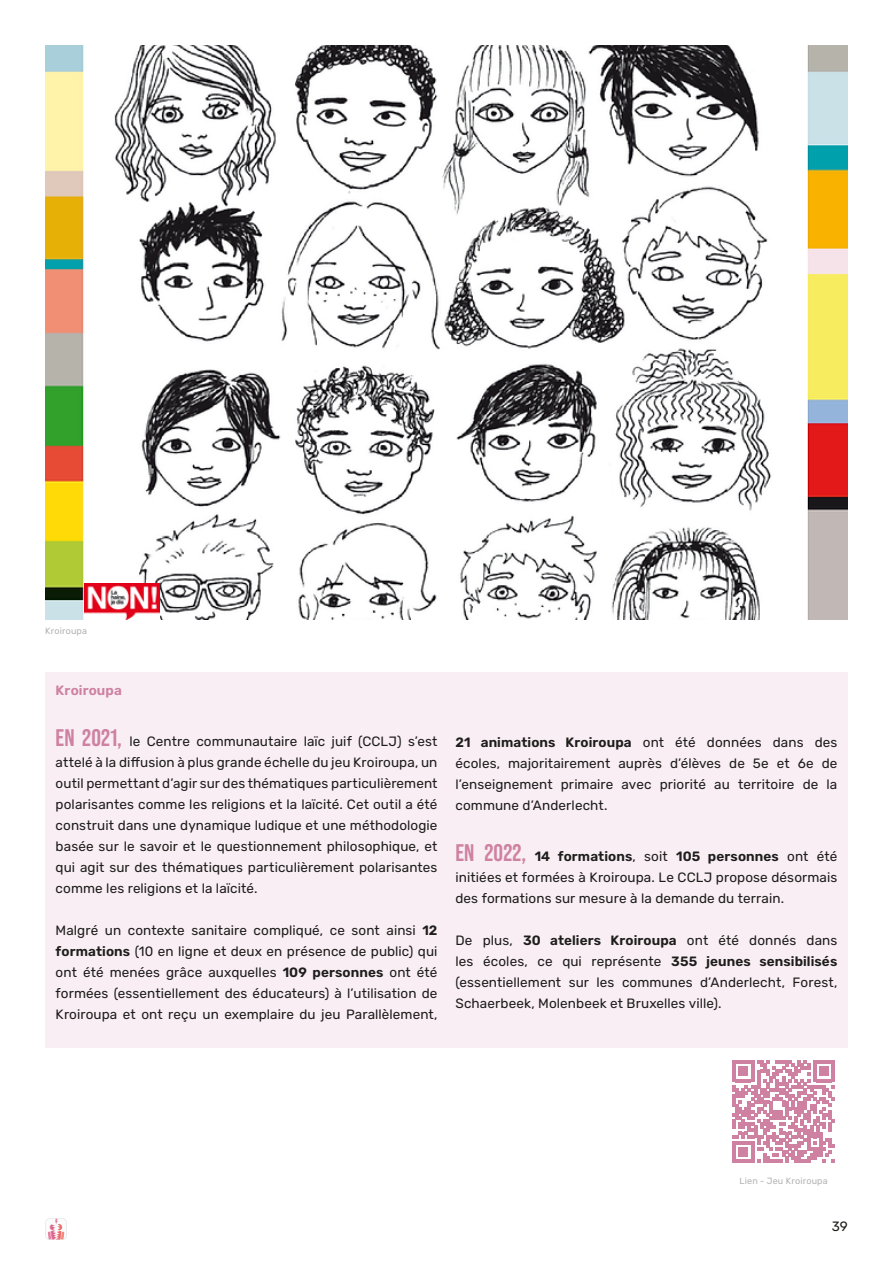
<style>
.page{position:relative;width:893px;height:1263px;background:#fff}
.page>*{position:absolute;margin:0;border:0;box-sizing:border-box;transform-origin:0 0}
.t1{font:13.5px/21px "Rubik";letter-spacing:.005em;color:#1d1d1b;text-align:justify}
.t2{font:600 13.5px "Rubik";letter-spacing:.01em;color:#ce81a0}
.t3{font:9px "Rubik";letter-spacing:.02em;color:#b3b3b3}
.s1{font-family:"Bebas Neue Pro";font-weight:700;font-size:24px;color:#ce81a0}
.s2{font-weight:600}
</style>
<div class="page">
<img style="left:45px;top:45px;width:803px;height:575px">
<div style="left:45px;top:672px;width:803px;height:376px;background:#f9eef4"></div>
<img style="left:84px;top:583px;width:76px;height:37px">
<svg style="left:45px;top:1218px;width:22px;height:22px"></svg>
<svg style="left:732px;top:1060px;width:103px;height:103px"></svg>
<p class="t3" style="left:45px;top:626px;width:44px">Kroiroupa</p>
<p class="t2" style="left:56px;top:683px;width:68px">Kroiroupa</p>
<p class="t1" style="left:56px;top:731px;width:383px"><span class="s1">EN 2021,</span> le Centre communautaire laïc juif (CCLJ) s’est attelé à la diffusion à plus grande échelle du jeu Kroiroupa, un outil permettant d’agir sur des thématiques particulièrement polarisantes comme les religions et la laïcité. Cet outil a été construit dans une dynamique ludique et une méthodologie basée sur le savoir et le questionnement philosophique, et qui agit sur des thématiques particulièrement polarisantes comme les religions et la laïcité.</p>
<p class="t1" style="left:56px;top:920px;width:383px">Malgré un contexte sanitaire compliqué, ce sont ainsi <span class="s2">12 formations</span> (10 en ligne et deux en présence de public) qui ont été menées grâce auxquelles <span class="s2">109 personnes</span> ont été formées (essentiellement des éducateurs) à l’utilisation de Kroiroupa et ont reçu un exemplaire du jeu Parallèlement,</p>
<p class="t1" style="left:455px;top:732px;width:383px"><span class="s2">21 animations Kroiroupa</span> ont été données dans des écoles, majoritairement auprès d’élèves de 5e et 6e de l’enseignement primaire avec priorité au territoire de la commune d’Anderlecht.</p>
<p class="t1" style="left:455px;top:846px;width:383px"><span class="s1">EN 2022,</span> <span class="s2">14 formations</span>, soit <span class="s2">105 personnes</span> ont été initiées et formées à Kroiroupa. Le CCLJ propose désormais des formations sur mesure à la demande du terrain.</p>
<p class="t1" style="left:455px;top:930px;width:383px">De plus, <span class="s2">30 ateliers Kroiroupa</span> ont été donnés dans les écoles, ce qui représente <span class="s2">355 jeunes sensibilisés </span>(essentiellement sur les communes d’Anderlecht, Forest, Schaerbeek, Molenbeek et Bruxelles ville).</p>
<p class="t3" style="left:739px;top:1176px;width:90px">Lien - Jeu Kroiroupa</p>
<p class="t1" style="left:832px;top:1216px;width:18px">39</p>
</div>
